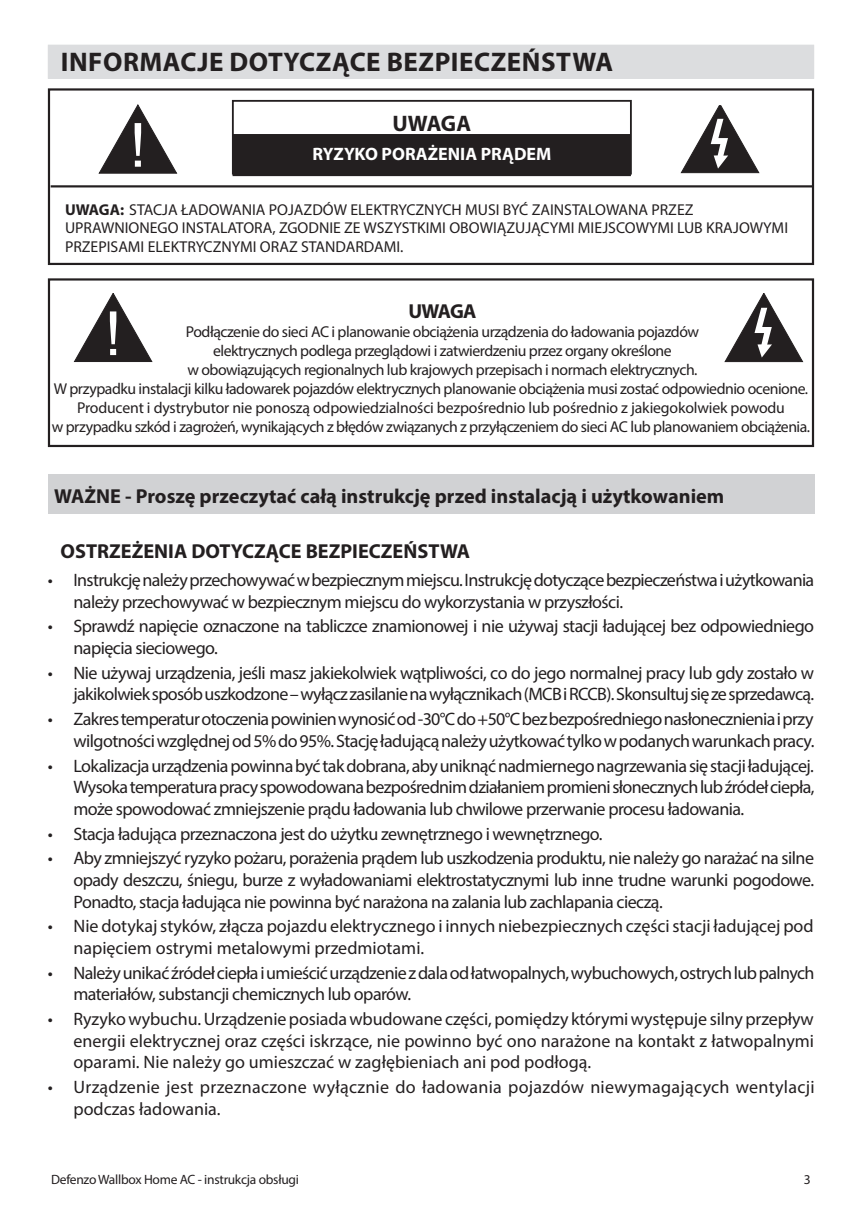
<style>
.page{position:relative;width:862px;height:1212px;background:#fff}
.page>*{position:absolute;margin:0;border:0;box-sizing:border-box;transform-origin:0 0}
.t1{font:700 27px "Myriad Pro";letter-spacing:.02em;color:#231f20}
.t2{font:700 22.5px "Myriad Pro";letter-spacing:-.015em;color:#231f20}
.Alert{font:700 20.25px "Myriad Pro";color:#231f20}
.H_1{font:700 20.25px "Myriad Pro";color:#231f20}
.t3{font:18px/21.6px "Myriad Pro";letter-spacing:-.03em;color:#231f20}
.t4{font:18px/21.6px "Myriad Pro";letter-spacing:-.005em;color:#231f20}
.t5{font:18px/21.6px "Myriad Pro";letter-spacing:.015em;color:#231f20}
.t6{font:700 18px "Myriad Pro";color:#fff}
.t7{font:15.75px/18.9px "Myriad Pro";letter-spacing:-.03em;color:#231f20;text-align:center}
.t8{font:15.75px/18.9px "Myriad Pro";color:#231f20}
.t9{font:13.5px "Myriad Pro";letter-spacing:-.02em;color:#231f20}
.s1{font-weight:700}
</style>
<div class="page">
<div style="left:48px;top:45px;width:765px;height:34px;background:#dcdddf"></div>
<div style="left:48px;top:475px;width:765px;height:39px;background:#d1d2d4"></div>
<div style="left:48px;top:88px;width:765px;height:177px;border:2px solid #231f20"></div>
<div style="left:233px;top:135px;width:396px;height:40px;background:#231f20"></div>
<div style="left:232px;top:134px;width:398px;height:42px;border:2px solid #231f20"></div>
<div style="left:232px;top:100px;width:399px;height:75px;border:2px solid #231f20"></div>
<svg style="left:680px;top:106px;width:79px;height:68px"></svg>
<svg style="left:99px;top:104px;width:78px;height:70px"></svg>
<hr style="left:51px;top:185px;width:760px;height:2px;background:#231f20">
<div style="left:48px;top:278px;width:765px;height:169px;border:2px solid #231f20"></div>
<svg style="left:724px;top:293px;width:79px;height:70px"></svg>
<svg style="left:73px;top:293px;width:80px;height:69px"></svg>
<p class="t1" style="left:61px;top:44px;width:553px">INFORMACJE DOTYCZĄCE BEZPIECZEŃSTWA</p>
<p class="t2" style="left:392px;top:109px;width:80px">UWAGA</p>
<p class="t6" style="left:312px;top:142px;width:240px">RYZYKO PORAŻENIA PRĄDEM</p>
<p class="t8" style="left:65px;top:200px;width:629px"><span class="s1">UWAGA:</span> STACJA ŁADOWANIA POJAZDÓW ELEKTRYCZNYCH MUSI BYĆ ZAINSTALOWANA PRZEZ</p>
<p class="t8" style="left:65px;top:218px;width:724px">UPRAWNIONEGO INSTALATORA, ZGODNIE ZE WSZYSTKIMI OBOWIĄZUJĄCYMI MIEJSCOWYMI LUB KRAJOWYMI<br>PRZEPISAMI ELEKTRYCZNYMI ORAZ STANDARDAMI.</p>
<p class="Alert" style="left:408px;top:298px;width:70px">UWAGA</p>
<p class="t7" style="left:186px;top:322px;width:514px">Podłączenie do sieci AC i planowanie obciążenia urządzenia do ładowania pojazdów elektrycznych podlega przeglądowi i zatwierdzeniu przez organy określone<br>w obowiązujących regionalnych lub krajowych przepisach i normach elektrycznych.</p>
<p class="t7" style="left:54px;top:379px;width:755px">W przypadku instalacji kilku ładowarek pojazdów elektrycznych planowanie obciążenia musi zostać odpowiednio ocenione.</p>
<p class="t7" style="left:52px;top:398px;width:759px">Producent i dystrybutor nie ponoszą odpowiedzialności bezpośrednio lub pośrednio z jakiegokolwiek powodu<br>w przypadku szkód i zagrożeń, wynikających z błędów związanych z przyłączeniem do sieci AC lub planowaniem obciążenia.</p>
<p class="Alert" style="left:54px;top:482px;width:671px">WAŻNE - Proszę przeczytać całą instrukcję przed instalacją i użytkowaniem</p>
<p class="H_1" style="left:61px;top:538px;width:411px">OSTRZEŻENIA DOTYCZĄCE BEZPIECZEŃSTWA</p>
<p class="t3" style="left:73px;top:569px;width:742px;text-indent:-26px">• Instrukcję należy przechowywać w bezpiecznym miejscu. Instrukcję dotyczące bezpieczeństwa i użytkowania należy przechowywać w bezpiecznym miejscu do wykorzystania w przyszłości.</p>
<p class="t3" style="left:73px;top:615px;width:741px;text-indent:-26px">• Sprawdź napięcie oznaczone na tabliczce znamionowej i nie używaj stacji ładującej bez odpowiedniego napięcia sieciowego.</p>
<p class="t3" style="left:48px;top:662px;width:767px;text-align:right">• Nie używaj urządzenia, jeśli masz jakiekolwiek wątpliwości, co do jego normalnej pracy lub gdy zostało w jakikolwiek sposób uszkodzone – wyłącz zasilanie na wyłącznikach (MCB i RCCB). Skonsultuj się ze sprzedawcą.</p>
<p class="t3" style="left:48px;top:708px;width:767px;text-align:right">• Zakres temperatur otoczenia powinien wynosić od -30°C do +50°C bez bezpośredniego nasłonecznienia i przy wilgotności względnej od 5% do 95%. Stację ładującą należy użytkować tylko w podanych warunkach pracy.</p>
<p class="t3" style="left:73px;top:754px;width:742px;text-align:justify;text-indent:-26px">• Lokalizacja urządzenia powinna być tak dobrana, aby uniknąć nadmiernego nagrzewania się stacji ładującej.<br>Wysoka temperatura pracy spowodowana bezpośrednim działaniem promieni słonecznych lub źródeł ciepła, może spowodować zmniejszenie prądu ładowania lub chwilowe przerwanie procesu ładowania.</p>
<p class="t3" style="left:48px;top:822px;width:556px">• Stacja ładująca przeznaczona jest do użytku zewnętrznego i wewnętrznego.</p>
<p class="t3" style="left:73px;top:847px;width:741px;text-align:justify;text-indent:-26px">• Aby zmniejszyć ryzyko pożaru, porażenia prądem lub uszkodzenia produktu, nie należy go narażać na silne opady deszczu, śniegu, burze z wyładowaniami elektrostatycznymi lub inne trudne warunki pogodowe.<br>Ponadto, stacja ładująca nie powinna być narażona na zalania lub zachlapania cieczą.</p>
<p class="t4" style="left:73px;top:915px;width:741px;text-indent:-26px">• Nie dotykaj styków, złącza pojazdu elektrycznego i innych niebezpiecznych części stacji ładującej pod napięciem ostrymi metalowymi przedmiotami.</p>
<p class="t3" style="left:73px;top:962px;width:742px;text-indent:-26px">• Należy unikać źródeł ciepła i umieścić urządzenie z dala od łatwopalnych, wybuchowych, ostrych lub palnych materiałów, substancji chemicznych lub oparów.</p>
<p class="t3" style="left:73px;top:1008px;width:741px;text-align:justify;text-indent:-26px">• Ryzyko wybuchu. Urządzenie posiada wbudowane części, pomiędzy którymi występuje silny przepływ energii elektrycznej oraz części iskrzące, nie powinno być ono narażone na kontakt z łatwopalnymi oparami. Nie należy go umieszczać w zagłębieniach ani pod podłogą.</p>
<p class="t5" style="left:73px;top:1076px;width:742px;text-indent:-26px">• Urządzenie jest przeznaczone wyłącznie do ładowania pojazdów niewymagających wentylacji podczas ładowania.</p>
<p class="t9" style="left:51px;top:1171px;width:249px">Defenzo Wallbox Home AC - instrukcja obsługi</p>
<p class="t9" style="left:803px;top:1171px;width:8px">3</p>
</div>
